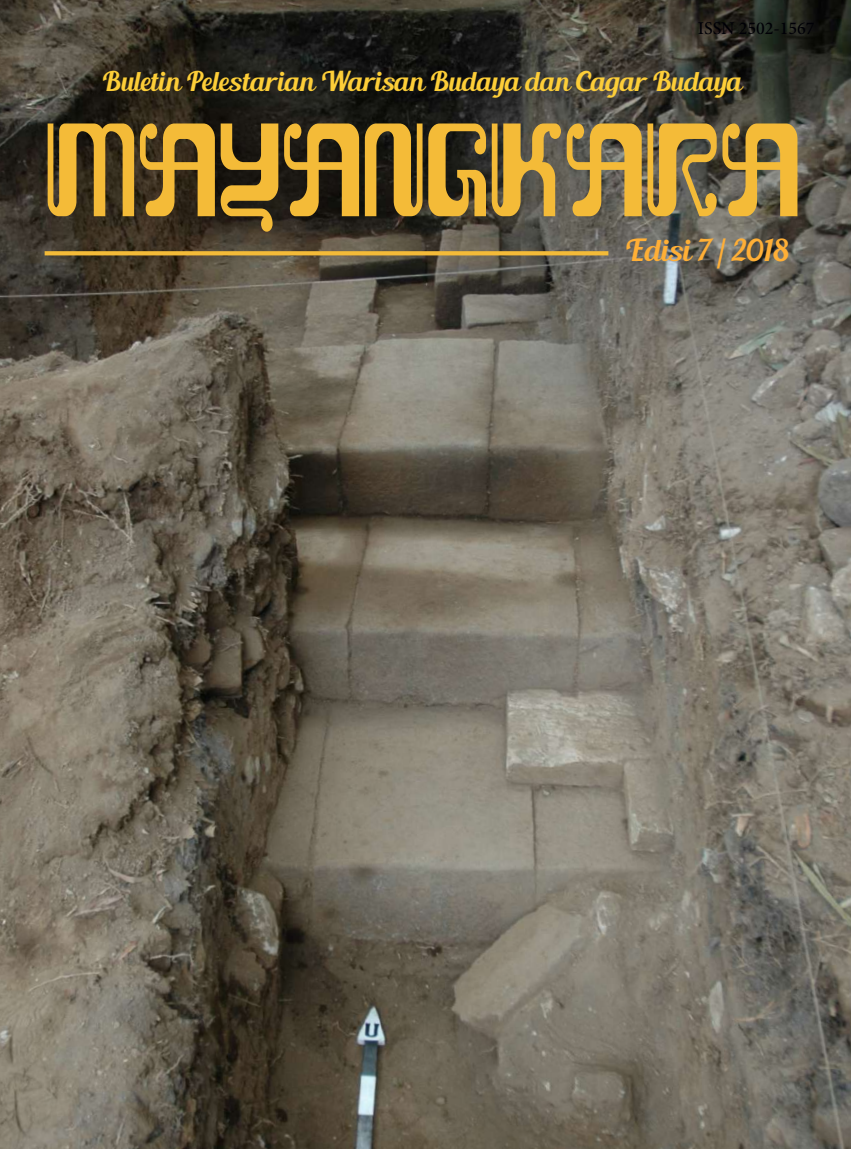
<style>
.page{position:relative;width:851px;height:1149px;background:#fff}
.page>*{position:absolute;margin:0;border:0;box-sizing:border-box;transform-origin:0 0}
.t1{font:123.6px "Kemasyuran Jawa";color:#f4bb38;scale:.75 1}
.t2{font:30px "Blenda Script";color:#ffaf36}
.t3{font:27px "Blenda Script";color:#fdce38}
.t4{font:500 18px "Minion Pro";color:#000006}
</style>
<div class="page">
<img style="left:0;top:0;width:850px;height:1148px">
<svg style="left:45px;top:251px;width:563px;height:4px;background:#ecb638"></svg>
<p class="t4" style="left:697px;top:16px;width:118px">ISSN 2502-1567</p>
<p class="t3" style="left:102px;top:64px;width:641px">Buletin Pelestarian Warisan Budaya dan Cagar Budaya</p>
<h1 class="t1" style="left:48px;top:85px;width:1008px">MAYANGKARA</h1>
<p class="t2" style="left:625px;top:231px;width:165px">Edisi 7 / 2018</p>
</div>
